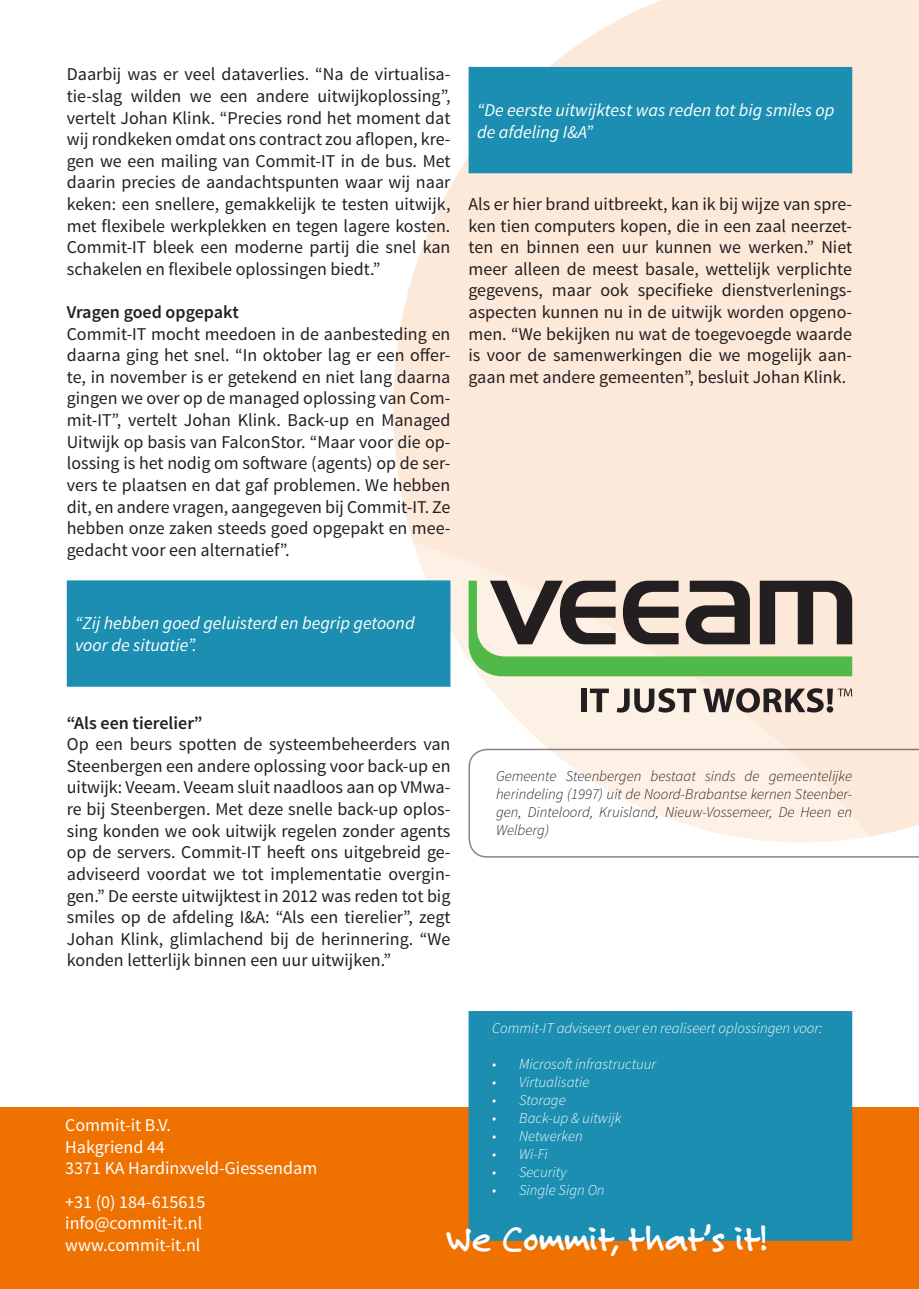
<style>
.page{position:relative;width:919px;height:1289px;background:#fff}
.page>*{position:absolute;margin:0;border:0;box-sizing:border-box;transform-origin:0 0}
.t1{font:700 37.5px "Felt Tip Roman";color:#fff}
.t2{font:18px/21.6px "Source Sans Pro";color:#231f20;text-align:justify}
.t3{font:italic 18px/21.6px "Source Sans Pro";color:#fff}
.t4{font:18px/21.6px "Source Sans Pro";color:#fff}
.t5{font:600 18px "Source Sans Pro";color:#231f20}
.t6{font:italic 300 15px/18px "Source Sans Pro";color:#231f20;text-align:justify}
.t7{font:italic 300 15px "Source Sans Pro";color:#fff}
</style>
<div class="page">
<svg style="left:393px;top:0;width:525px;height:748px;fill:#fce9d9"></svg>
<svg style="left:413px;top:542px;width:456px;height:206px;fill:#fce9da"></svg>
<div style="left:0;top:1107px;width:918px;height:181px;background:#ef7100"></div>
<div style="left:468px;top:1011px;width:384px;height:229px;background:#1b8eb1"></div>
<svg style="left:468px;top:748px;width:450px;height:110px"></svg>
<svg style="left:468px;top:580px;width:384px;height:96px"></svg>
<div style="left:581px;top:688px;width:6px;height:24px;background:#231f20"></div>
<svg style="left:590px;top:688px;width:19px;height:24px"></svg>
<svg style="left:616px;top:688px;width:80px;height:24px"></svg>
<svg style="left:703px;top:688px;width:149px;height:24px"></svg>
<div style="left:67px;top:580px;width:383px;height:106px;background:#1b8eb1;border:2px solid #1b8eb1"></div>
<div style="left:468px;top:67px;width:384px;height:106px;background:#1b8eb1"></div>
<p class="t2" style="left:67px;top:64px;width:385px">Daarbij was er veel dataverlies. “Na de virtualisa&shy;tie-slag wilden we een andere uitwijkoplossing”, vertelt Johan Klink. “Precies rond het moment dat wij rondkeken omdat ons contract zou aflopen, kre&shy;gen we een mailing van Commit-IT in de bus. Met daarin precies de aandachtspunten waar wij naar keken: een snellere, gemakkelijk te testen uitwijk, met flexibele werkplekken en tegen lagere kosten.<br>Commit-IT bleek een moderne partij die snel kan schakelen en flexibele oplossingen biedt.”</p>
<p class="t5" style="left:67px;top:301px;width:173px">Vragen goed opgepakt</p>
<p class="t2" style="left:67px;top:323px;width:385px">Commit-IT mocht meedoen in de aanbesteding en daarna ging het snel. “In oktober lag er een offer&shy;te, in november is er getekend en niet lang daarna gingen we over op de managed oplossing van Com&shy;mit-IT”, vertelt Johan Klink. Back-up en Managed Uitwijk op basis van FalconStor. “Maar voor die op&shy;lossing is het nodig om software (agents) op de ser&shy;vers te plaatsen en dat gaf problemen. We hebben dit, en andere vragen, aangegeven bij Commit-IT. Ze hebben onze zaken steeds goed opgepakt en mee&shy;gedacht voor een alternatief”.</p>
<p class="t3" style="left:477px;top:99px;width:359px">“De eerste uitwijktest was reden tot big smiles op de afdeling I&amp;A”</p>
<p class="t2" style="left:468px;top:193px;width:385px">Als er hier brand uitbreekt, kan ik bij wijze van spre&shy;ken tien computers kopen, die in een zaal neerzet&shy;ten en binnen een uur kunnen we werken.” Niet meer alleen de meest basale, wettelijk verplichte gegevens, maar ook specifieke dienstverlenings&shy;aspecten kunnen nu in de uitwijk worden opgeno&shy;men. “We bekijken nu wat de toegevoegde waarde is voor de samenwerkingen die we mogelijk aan&shy;gaan met andere gemeenten”, besluit Johan Klink.</p>
<p class="t3" style="left:75px;top:612px;width:341px">“Zij hebben goed geluisterd en begrip getoond voor de situatie”.</p>
<p class="t5" style="left:67px;top:711px;width:137px">“Als een tierelier”</p>
<p class="t2" style="left:67px;top:733px;width:385px">Op een beurs spotten de systeembeheerders van Steenbergen een andere oplossing voor back-up en uitwijk: Veeam. Veeam sluit naadloos aan op VMwa&shy;re bij Steenbergen. Met deze snelle back-up oplos&shy;sing konden we ook uitwijk regelen zonder agents op de servers. Commit-IT heeft ons uitgebreid ge&shy;adviseerd voordat we tot implementatie overgin&shy;gen.” De eerste uitwijktest in 2012 was reden tot big smiles op de afdeling I&amp;A: “Als een tierelier”, zegt Johan Klink, glimlachend bij de herinnering. “We konden letterlijk binnen een uur uitwijken.”</p>
<p class="t6" style="left:496px;top:767px;width:357px">Gemeente Steenbergen bestaat sinds de gemeentelijke herindeling (1997) uit de Noord-Brabantse kernen Steenber&shy;gen, Dinteloord, Kruisland, Nieuw-Vossemeer, De Heen en Welberg)</p>
<p class="t4" style="left:65px;top:1114px;width:253px">Commit-it B.V.<br>Hakgriend 44<br>3371 KA Hardinxveld-Giessendam</p>
<p class="t4" style="left:65px;top:1191px;width:142px">+31 (0) 184-615615 info@commit-it.nl www.commit-it.nl</p>
<p class="t7" style="left:492px;top:1019px;width:332px">Commit-IT adviseert over en realiseert oplossingen voor:</p>
<p class="t7" style="left:492px;top:1055px;width:166px">• Microsoft infrastructuur</p>
<p class="t7" style="left:492px;top:1073px;width:99px">• Virtualisatie</p>
<p class="t7" style="left:492px;top:1091px;width:75px">• Storage</p>
<p class="t7" style="left:492px;top:1109px;width:131px">• Back-up &amp; uitwijk</p>
<p class="t7" style="left:492px;top:1127px;width:92px">• Netwerken</p>
<p class="t7" style="left:492px;top:1145px;width:57px">• Wi-Fi</p>
<p class="t7" style="left:492px;top:1163px;width:76px">• Security</p>
<p class="t7" style="left:492px;top:1181px;width:114px">• Single Sign On</p>
<h1 class="t1" style="left:447px;top:1213px;width:322px">We Commit, that’s it!</h1>
</div>
